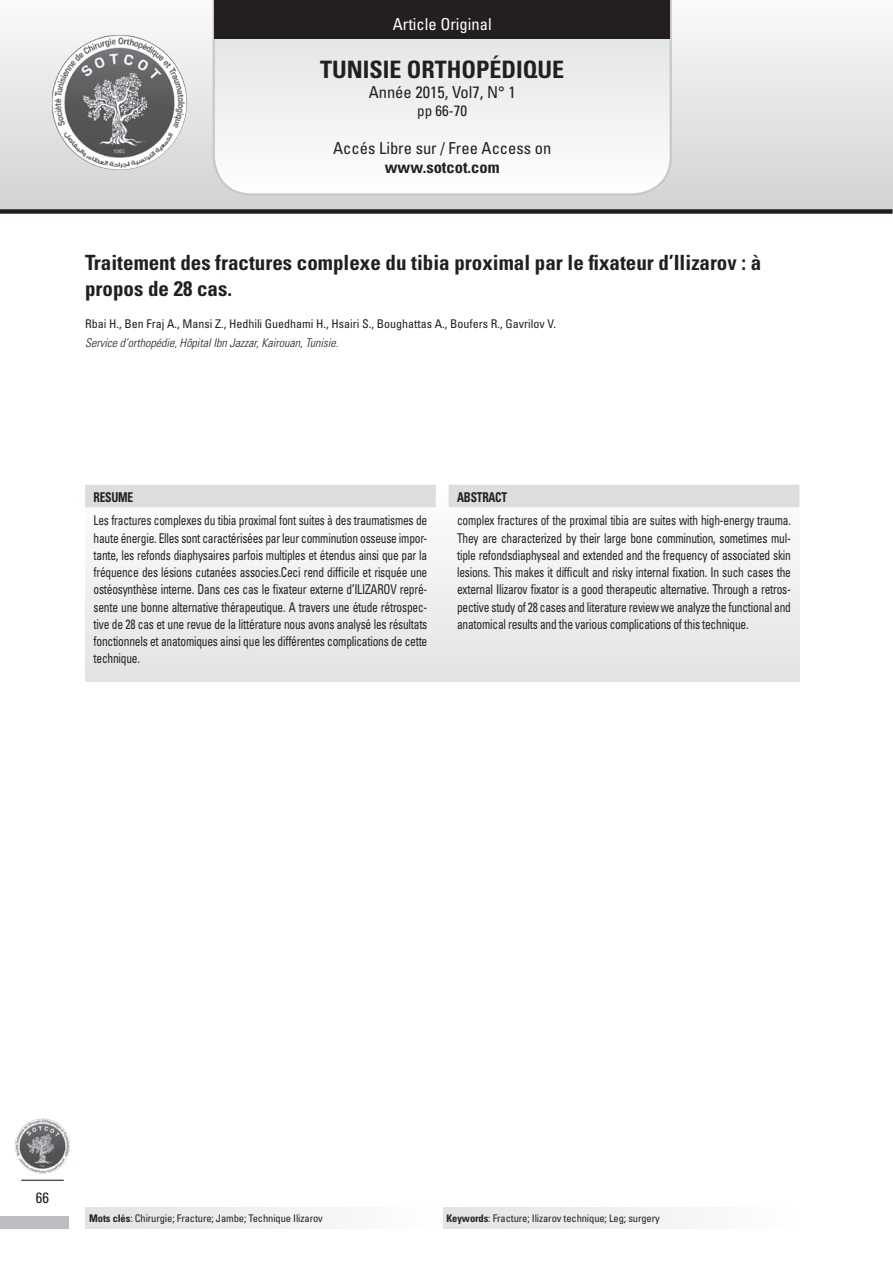
<style>
.page{position:relative;width:893px;height:1263px;background:#fff}
.page>*{position:absolute;margin:0;border:0;box-sizing:border-box;transform-origin:0 0}
.t1{font:700 condensed 24px "Univers LT Std";color:#231f20}
.t2{font:700 condensed 21px/25.2px "Univers LT Std";color:#231f20}
.t3{font:condensed 16.5px "Univers LT Std";color:#231f20}
.t4{font:condensed 16.5px "Univers LT Std";color:#fff}
.t5{font:700 condensed 16.5px "Univers LT Std";color:#231f20}
.t6{font:condensed 15px "Univers LT Std";color:#231f20}
.t7{font:condensed 13.5px/17.2px "Univers LT Std";letter-spacing:-.02em;color:#231f20;text-align:justify;scale:.85 1}
.t8{font:700 condensed 13.5px "Univers LT Std";letter-spacing:-.02em;color:#231f20;scale:.85 1}
.t9{font:condensed 12px "Univers LT Std";color:#231f20}
.t10{font:italic 300 condensed 12px "Univers LT Std";color:#231f20}
.t11{font:condensed 10.5px "Univers LT Std";letter-spacing:-.01em;color:#231f20}
.s1{font-weight:700}
</style>
<div class="page">
<div style="left:0;top:0;width:892px;height:213px;background:linear-gradient(to bottom,#fafafa,#d1d2d4)"></div>
<img style="left:51px;top:34px;width:136px;height:136px;border-radius:68px">
<svg style="left:211px;top:0;width:462px;height:197px"></svg>
<div style="left:215px;top:0;width:455px;height:38px;background:#231f20"></div>
<div style="left:0;top:209px;width:892px;height:5px;background:#231f20"></div>
<img style="left:15px;top:1118px;width:55px;height:56px;border-radius:28px">
<hr style="left:21px;top:1179px;width:43px;height:2px;background:#57585a">
<div style="left:0;top:1216px;width:68px;height:13px;background:#bcbdc0"></div>
<div style="left:85px;top:485px;width:714px;height:197px;background:#efeff0"></div>
<div style="left:85px;top:485px;width:351px;height:22px;background:#dcdddf"></div>
<div style="left:449px;top:485px;width:350px;height:22px;background:#dcdddf"></div>
<div style="left:442px;top:1208px;width:357px;height:21px;background:linear-gradient(to right,#e2e3e5,#fefefe)"></div>
<div style="left:85px;top:1208px;width:357px;height:21px;background:linear-gradient(to right,#e2e3e5,#fefefe)"></div>
<p class="t4" style="left:393px;top:13px;width:100px">Article Original</p>
<h1 class="t1" style="left:320px;top:55px;width:246px">TUNISIE ORTHOPÉDIQUE</h1>
<p class="t3" style="left:369px;top:81px;width:149px">Année 2015, Vol7, N° 1</p>
<p class="t6" style="left:417px;top:101px;width:51px">pp 66-70</p>
<p class="t3" style="left:333px;top:137px;width:220px">Accés Libre sur / Free Access on</p>
<p class="t5" style="left:385px;top:157px;width:116px">www.sotcot.com</p>
<h2 class="t2" style="left:85px;top:250px;width:678px">Traitement des fractures complexe du tibia proximal par le fixateur d’Ilizarov : à propos de 28 cas.</h2>
<p class="t9" style="left:85px;top:316px;width:472px">Rbai H., Ben Fraj A., Mansi Z., Hedhili Guedhami H., Hsairi S., Boughattas A., Boufers R., Gavrilov V.</p>
<p class="t10" style="left:85px;top:336px;width:255px">Service d’orthopédie, Hôpital Ibn Jazzar, Kairouan, Tunisie.</p>
<p class="t8" style="left:94px;top:489px;width:48px">RESUME</p>
<p class="t7" style="left:94px;top:512px;width:394px">Les fractures complexes du tibia proximal font suites à des traumatismes de haute énergie. Elles sont caractérisées par leur comminution osseuse impor&shy;tante, les refonds diaphysaires parfois multiples et étendus ainsi que par la fréquence des lésions cutanées associes.Ceci rend difficile et risquée une ostéosynthèse interne. Dans ces cas le fixateur externe d’ILIZAROV repré&shy;sente une bonne alternative thérapeutique. A travers une étude rétrospec&shy;tive de 28 cas et une revue de la littérature nous avons analysé les résultats fonctionnels et anatomiques ainsi que les différentes complications de cette technique.</p>
<p class="t8" style="left:457px;top:489px;width:60px">ABSTRACT</p>
<p class="t7" style="left:457px;top:512px;width:394px">complex fractures of the proximal tibia are suites with high-energy trauma.<br>They are characterized by their large bone comminution, sometimes mul&shy;tiple refondsdiaphyseal and extended and the frequency of associated skin lesions. This makes it difficult and risky internal fixation. In such cases the external Ilizarov fixator is a good therapeutic alternative. Through a retros&shy;pective study of 28 cases and literature review we analyze the functional and anatomical results and the various complications of this technique.</p>
<p class="t6" style="left:36px;top:1188px;width:15px">66</p>
<p class="t11" style="left:89px;top:1212px;width:235px"><span class="s1">Mots clés</span>: Chirurgie; Fracture; Jambe; Technique Ilizarov</p>
<p class="t11" style="left:446px;top:1212px;width:215px"><span class="s1">Keywords</span>: Fracture; Ilizarov technique; Leg; surgery</p>
</div>
